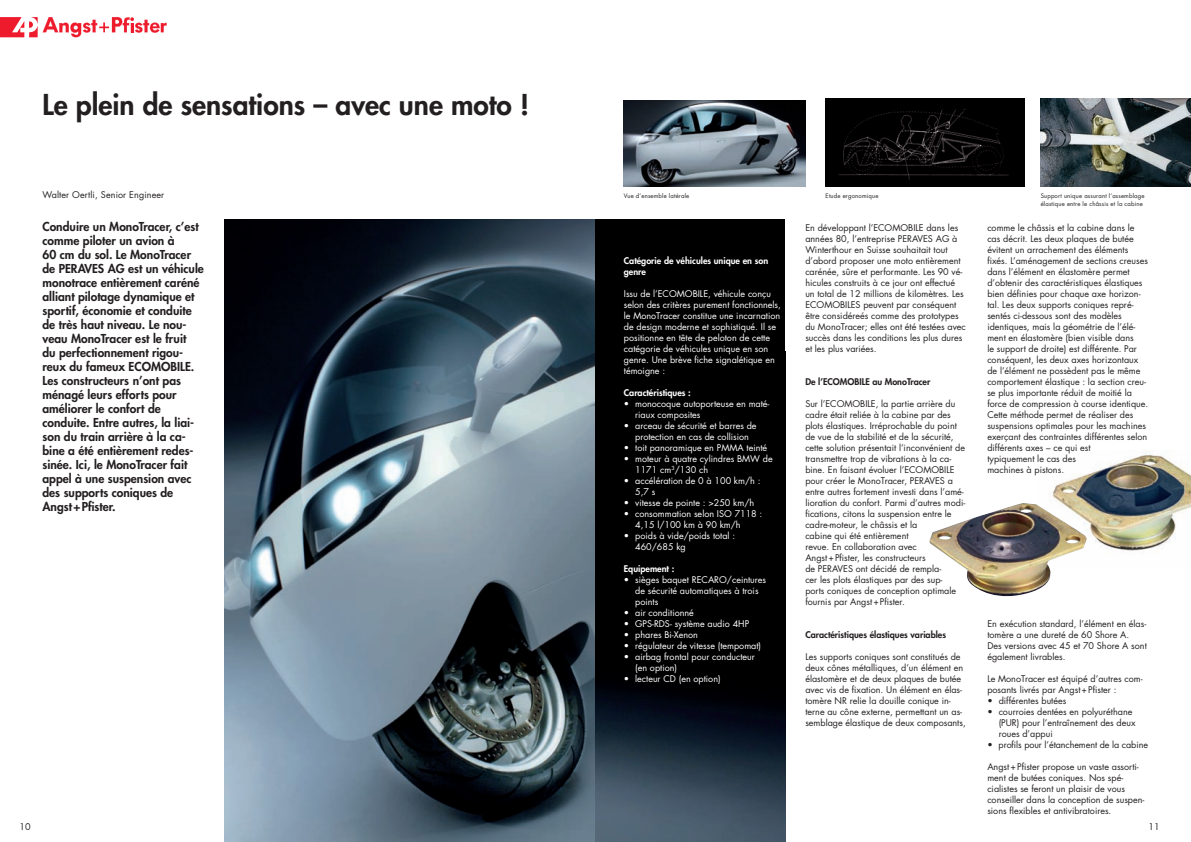
<style>
.page{position:relative;width:1191px;height:842px;background:#fff}
.page>*{position:absolute;margin:0;border:0;box-sizing:border-box;transform-origin:0 0}
.t1{font:800 28px "Futura";color:#231f20}
.t2{font:800 12px/14px "Futura";color:#231f20}
.t3{font:9px/11px "Futura";color:#231f20}
.t4{font:9px/11px "Futura";color:#fff}
.t5{font:800 9px/11px "Futura";color:#fff}
.t6{font:800 9px "Futura";color:#231f20}
.t7{font:6px/8px "Futura";letter-spacing:.025em;color:#231f20}
</style>
<div class="page">
<img style="left:624px;top:100px;width:181px;height:87px">
<img style="left:1040px;top:98px;width:151px;height:89px">
<img style="left:1051px;top:453px;width:140px;height:99px">
<img style="left:825px;top:98px;width:199px;height:89px">
<img style="left:929px;top:503px;width:158px;height:93px">
<img style="left:224px;top:220px;width:371px;height:622px">
<svg style="left:0;top:17px;width:167px;height:20px"></svg>
<div style="left:595px;top:220px;width:190px;height:622px;background:#000"></div>
<img style="left:595px;top:687px;width:190px;height:155px">
<h1 class="t1" style="left:43px;top:91px;width:488px">Le plein de sensations – avec une moto !</h1>
<p class="t3" style="left:43px;top:189px;width:123px">Walter Oertli, Senior Engineer</p>
<p class="t2" style="left:43px;top:221px;width:163px">Conduire un MonoTracer, c’est comme piloter un avion à<br>60 cm du sol. Le MonoTracer de PERAVES AG est un véhicule monotrace entièrement caréné alliant pilotage dynamique et sportif, économie et conduite de très haut niveau. Le nou&shy;veau MonoTracer est le fruit<br>du perfectionnement rigou&shy;reux du fameux ECOMOBILE.<br>Les constructeurs n’ont pas ménagé leurs efforts pour améliorer le confort de conduite. Entre autres, la liai&shy;son du train arrière à la ca&shy;bine a été entièrement redes&shy;sinée. Ici, le MonoTracer fait appel à une suspension avec des supports coniques de<br>Angst + Pfister.</p>
<p class="t7" style="left:624px;top:192px;width:67px">Vue d’ensemble latérale</p>
<p class="t7" style="left:825px;top:192px;width:54px">Etude ergonomique</p>
<p class="t7" style="left:1040px;top:192px;width:105px">Support unique assurant l’assemblage élastique entre le châssis et la cabine</p>
<p class="t5" style="left:624px;top:255px;width:146px">Catégorie de véhicules unique en son genre</p>
<p class="t4" style="left:624px;top:288px;width:159px">Issu de l’ECOMOBILE, véhicule conçu selon des critères purement fonctionnels, le MonoTracer constitue une incarnation de design moderne et sophistiqué. Il se positionne en tête de peloton de cette catégorie de véhicules unique en son genre. Une brève fiche signalétique en témoigne :</p>
<p class="t5" style="left:624px;top:387px;width:68px">Caractéristiques :</p>
<p class="t4" style="left:635px;top:398px;width:136px;text-indent:-11px">• monocoque autoporteuse en maté&shy;riaux composites</p>
<p class="t4" style="left:624px;top:420px;width:134px;text-align:center">• arceau de sécurité et barres de protection en cas de collision</p>
<p class="t4" style="left:624px;top:442px;width:145px">• toit panoramique en PMMA teinté</p>
<p class="t4" style="left:635px;top:453px;width:139px;text-indent:-11px">• moteur à quatre cylindres BMW de<br>1171 cm<sup>3</sup>/130 ch</p>
<p class="t4" style="left:635px;top:475px;width:127px;text-indent:-11px">• accélération de 0 à 100 km/h :<br>5,7 s</p>
<p class="t4" style="left:624px;top:497px;width:132px">• vitesse de pointe : &gt;250 km/h</p>
<p class="t4" style="left:635px;top:508px;width:129px;text-indent:-11px">• consommation selon ISO 7118 :<br>4,15 l/100 km à 90 km/h</p>
<p class="t4" style="left:635px;top:530px;width:101px;text-indent:-11px">• poids à vide/poids total :<br>460/685 kg</p>
<p class="t5" style="left:624px;top:563px;width:52px">Equipement :</p>
<p class="t4" style="left:635px;top:574px;width:132px;text-indent:-11px">• sièges baquet RECARO/ceintures de sécurité automatiques à trois points</p>
<p class="t4" style="left:624px;top:607px;width:72px">• air conditionné</p>
<p class="t4" style="left:624px;top:618px;width:127px">• GPS-RDS- système audio 4HP</p>
<p class="t4" style="left:624px;top:629px;width:76px">• phares Bi-Xenon</p>
<p class="t4" style="left:624px;top:640px;width:139px">• régulateur de vitesse (tempomat)</p>
<p class="t4" style="left:635px;top:651px;width:121px;text-indent:-11px">• airbag frontal pour conducteur (en option)</p>
<p class="t4" style="left:624px;top:673px;width:98px">• lecteur CD (en option)</p>
<p class="t3" style="left:805px;top:222px;width:162px">En développant l’ECOMOBILE dans les années 80, l’entreprise PERAVES AG à Winterthour en Suisse souhaitait tout d’abord proposer une moto entièrement carénée, sûre et performante. Les 90 vé&shy;hicules construits à ce jour ont effectué un total de 12 millions de kilomètres. Les ECOMOBILES peuvent par conséquent être considéreés comme des prototypes du MonoTracer; elles ont été testées avec succès dans les conditions les plus dures et les plus variées.</p>
<p class="t6" style="left:805px;top:377px;width:127px">De l’ECOMOBILE au MonoTracer</p>
<p class="t3" style="left:805px;top:398px;width:161px">Sur l’ECOMOBILE, la partie arrière du cadre était reliée à la cabine par des plots élastiques. Irréprochable du point de vue de la stabilité et de la sécurité, cette solution présentait l’inconvénient de transmettre trop de vibrations à la ca&shy;bine. En faisant évoluer l’ECOMOBILE pour créer le MonoTracer, PERAVES a entre autres fortement investi dans l’amé&shy;lioration du confort. Parmi d’autres modi&shy;fications, citons la suspension entre le cadre-moteur, le châssis et la<br>cabine qui été entièrement<br>revue. En collaboration avec<br>Angst + Pfister, les constructeurs<br>de PERAVES ont décidé de rempla-<br>cer les plots élastiques par des sup-<br>ports coniques de conception optimale fournis par Angst + Pfister.</p>
<p class="t6" style="left:805px;top:630px;width:142px">Caractéristiques élastiques variables</p>
<p class="t3" style="left:805px;top:651px;width:162px">Les supports coniques sont constitués de deux cônes métalliques, d’un élément en élastomère et de deux plaques de butée avec vis de fixation. Un élément en élas - tomère NR relie la douille conique in - terne au cône externe, permettant un as&shy;semblage élastique de deux composants,</p>
<p class="t3" style="left:987px;top:222px;width:162px">comme le châssis et la cabine dans le cas décrit. Les deux plaques de butée évitent un arrachement des éléments fixés. L’aménagement de sections creuses dans l’élément en élastomère permet d’obtenir des caractéristiques élastiques bien définies pour chaque axe horizon - tal. Les deux supports coniques repré - sentés ci-dessous sont des modèles identiques, mais la géométrie de l’élé&shy;ment en élastomère (bien visible dans<br>le support de droite) est différente. Par conséquent, les deux axes horizontaux de l’élément ne possèdent pas le même comportement élastique : la section creu&shy;se plus importante réduit de moitié la force de compression à course identique.<br>Cette méthode permet de réaliser des suspensions optimales pour les machines exerçant des contraintes différentes selon différents axes – ce qui est<br>typiquement le cas des<br>machines à pistons.</p>
<p class="t3" style="left:987px;top:618px;width:161px">En exécution standard, l’élément en élas - tomère a une dureté de 60 Shore A.<br>Des versions avec 45 et 70 Shore A sont également livrables.</p>
<p class="t3" style="left:987px;top:673px;width:157px">Le MonoTracer est équipé d’autres com&shy;posants livrés par Angst + Pfister :</p>
<p class="t3" style="left:987px;top:695px;width:81px">• différentes butées</p>
<p class="t3" style="left:998px;top:706px;width:138px;text-indent:-11px">• courroies dentées en polyuréthane (PUR) pour l’entraînement des deux roues d’appui</p>
<p class="t3" style="left:987px;top:739px;width:162px">• profils pour l’étanchement de la cabine</p>
<p class="t3" style="left:987px;top:761px;width:158px">Angst + Pfister propose un vaste assorti&shy;ment de butées coniques. Nos spé&shy;cialis tes se feront un plaisir de vous conseiller dans la conception de suspen&shy;sions flexibles et antivibratoires.</p>
<p class="t3" style="left:19px;top:822px;width:13px">10</p>
<p class="t3" style="left:1148px;top:822px;width:13px">11</p>
</div>
